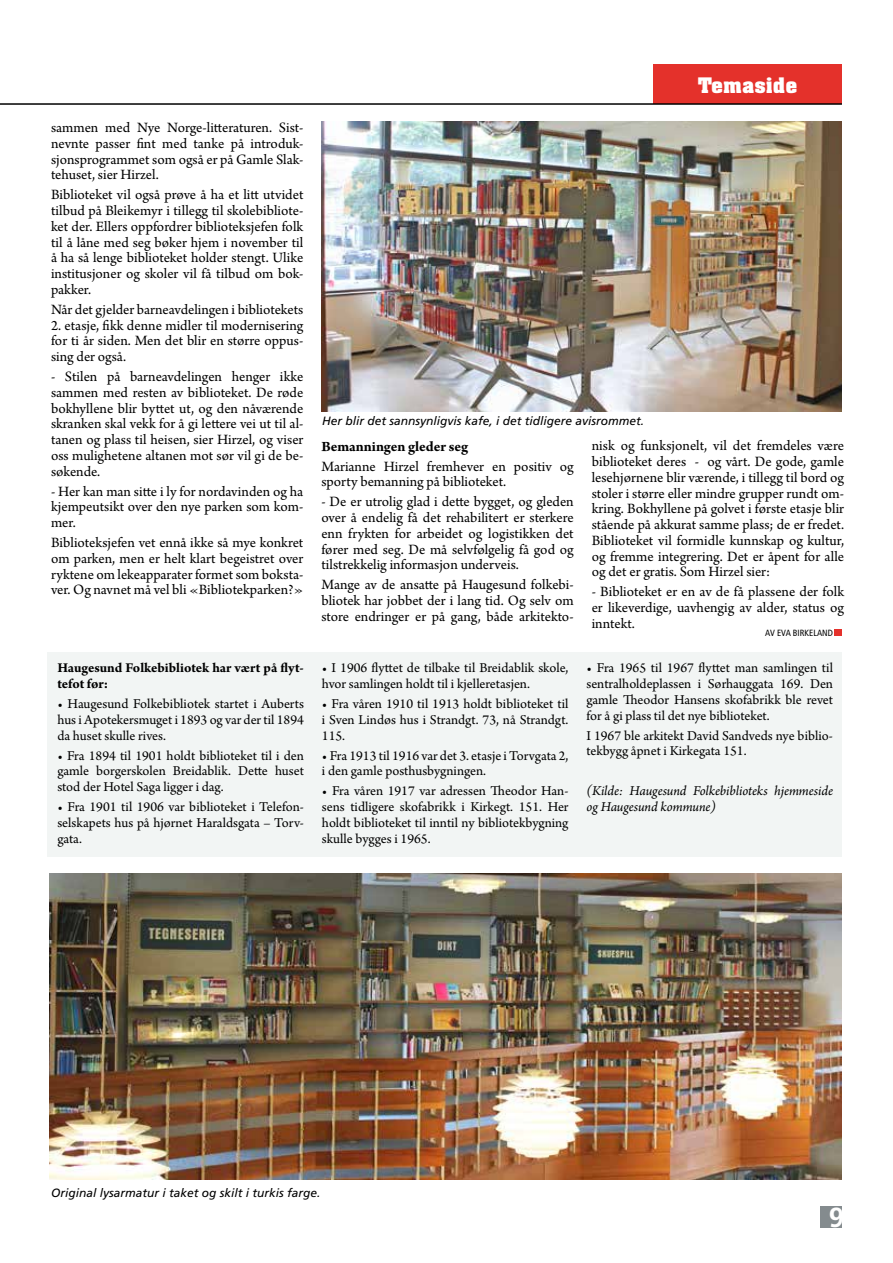
<style>
.page{position:relative;width:893px;height:1263px;background:#fff}
.page>*{position:absolute;margin:0;border:0;box-sizing:border-box;transform-origin:0 0}
.t1{font:700 27.45px "Frutiger";color:#fff}
.t2{font:700 21px "Aachen BT";color:#fff}
.t3{font:15px/15.8px "Arno Pro";letter-spacing:-.005em;color:#000;text-align:justify}
.t4{font:700 15px "Arno Pro";letter-spacing:-.005em;color:#000}
.t5{font:14.25px/15.8px "Arno Pro";color:#000;text-align:justify}
.t6{font:italic 14.25px/15.8px "Arno Pro";letter-spacing:-.005em;color:#000}
.t7{font:700 14.25px/15.8px "Arno Pro";letter-spacing:-.005em;color:#000}
.t8{font:italic 12px "Frutiger";color:#000}
.t9{font:condensed 9px "Frutiger";color:#000}
</style>
<div class="page">
<div style="left:48px;top:653px;width:794px;height:204px;background:#f2f5f4"></div>
<div style="left:653px;top:64px;width:189px;height:39px;background:#e4312b"></div>
<hr style="left:0;top:103px;width:842px;height:2px;background:#000">
<img style="left:321px;top:122px;width:521px;height:289px">
<img style="left:50px;top:873px;width:792px;height:306px">
<div style="left:834px;top:629px;width:8px;height:7px;background:#e4312b"></div>
<div style="left:821px;top:1206px;width:21px;height:22px;background:#848b8e"></div>
<p class="t3" style="left:51px;top:120px;width:254px">sammen med Nye Norge-litteraturen. Sist&shy;nevnte passer fint med tanke på introduk&shy;sjonsprogrammet som også er på Gamle Slak&shy;tehuset, sier Hirzel.</p>
<p class="t3" style="left:51px;top:188px;width:254px">Biblioteket vil også prøve å ha et litt utvidet tilbud på Bleikemyr i tillegg til skolebibliote&shy;ket der. Ellers oppfordrer biblioteksjefen folk til å låne med seg bøker hjem i november til å ha så lenge biblioteket holder stengt. Ulike institusjoner og skoler vil få tilbud om bok&shy;pakker.</p>
<p class="t3" style="left:51px;top:302px;width:254px">Når det gjelder barneavdelingen i bibliotekets</p>
<p class="t3" style="left:51px;top:318px;width:254px">2. etasje, fikk denne midler til modernisering for ti år siden. Men det blir en større oppus&shy;sing der også.</p>
<p class="t3" style="left:51px;top:369px;width:254px">- Stilen på barneavdelingen henger ikke sammen med resten av biblioteket. De røde bokhyllene blir byttet ut, og den nåværende skranken skal vekk for å gi lettere vei ut til al&shy;tanen og plass til heisen, sier Hirzel, og viser oss mulighetene altanen mot sør vil gi de be&shy;søkende.</p>
<p class="t3" style="left:51px;top:484px;width:254px">- Her kan man sitte i ly for nordavinden og ha kjempeutsikt over den nye parken som kom&shy;mer.</p>
<p class="t3" style="left:51px;top:535px;width:254px">Biblioteksjefen vet ennå ikke så mye konkret om parken, men er helt klart begeistret over ryktene om lekeapparater formet som boksta&shy;ver. Og navnet må vel bli «Bibliotekparken?»</p>
<p class="t7" style="left:57px;top:661px;width:248px">Haugesund Folkebibliotek har vært på flyt&shy;tefot før:</p>
<p class="t5" style="left:57px;top:697px;width:248px">• Haugesund Folkebibliotek startet i Auberts hus i Apotekersmuget i 1893 og var der til 1894 da huset skulle rives.</p>
<p class="t5" style="left:57px;top:748px;width:248px">• Fra 1894 til 1901 holdt biblioteket til i den gamle borgerskolen Breidablik. Dette huset stod der Hotel Saga ligger i dag.</p>
<p class="t5" style="left:57px;top:800px;width:248px">• Fra 1901 til 1906 var biblioteket i Telefon&shy;selskapets hus på hjørnet Haraldsgata – Torv&shy;gata.</p>
<h2 class="t2" style="left:698px;top:72px;width:101px">Temaside</h2>
<p class="t8" style="left:322px;top:413px;width:324px">Her blir det sannsynligvis kafe, i det tidligere avisrommet.</p>
<p class="t4" style="left:321px;top:437px;width:148px">Bemanningen gleder seg</p>
<p class="t3" style="left:321px;top:459px;width:254px">Marianne Hirzel fremhever en positiv og sporty bemanning på biblioteket.</p>
<p class="t3" style="left:321px;top:495px;width:254px">- De er utrolig glad i dette bygget, og gleden over å endelig få det rehabilitert er sterkere enn frykten for arbeidet og logistikken det fører med seg. De må selvfølgelig få god og tilstrekkelig informasjon underveis.</p>
<p class="t3" style="left:321px;top:578px;width:254px">Mange av de ansatte på Haugesund folkebi&shy;bliotek har jobbet der i lang tid. Og selv om store endringer er på gang, både arkitekto-</p>
<p class="t5" style="left:322px;top:661px;width:248px">• I 1906 flyttet de tilbake til Breidablik skole, hvor samlingen holdt til i kjelleretasjen.</p>
<p class="t5" style="left:322px;top:697px;width:248px">• Fra våren 1910 til 1913 holdt biblioteket til i Sven Lindøs hus i Strandgt. 73, nå Strandgt.<br>115.</p>
<p class="t5" style="left:322px;top:748px;width:248px">• Fra 1913 til 1916 var det 3. etasje i Torvgata 2, i den gamle posthusbygningen.</p>
<p class="t5" style="left:322px;top:784px;width:248px">• Fra våren 1917 var adressen Theodor Han&shy;sens tidligere skofabrikk i Kirkegt. 151. Her holdt biblioteket til inntil ny bibliotekbygning skulle bygges i 1965.</p>
<p class="t3" style="left:592px;top:439px;width:254px">nisk og funksjonelt, vil det fremdeles være biblioteket deres - og vårt. De gode, gamle lesehjørnene blir værende, i tillegg til bord og stoler i større eller mindre grupper rundt om&shy;kring. Bokhyllene på golvet i første etasje blir stående på akkurat samme plass; de er fredet.<br>Biblioteket vil formidle kunnskap og kultur, og fremme integrering. Det er åpent for alle og det er gratis. Som Hirzel sier:</p>
<p class="t3" style="left:592px;top:585px;width:254px">- Biblioteket er en av de få plassene der folk er likeverdige, uavhengig av alder, status og inntekt.</p>
<p class="t9" style="left:765px;top:628px;width:69px">AV EVA BIRKELAND</p>
<p class="t5" style="left:586px;top:661px;width:248px">• Fra 1965 til 1967 flyttet man samlingen til sentralholdeplassen i Sørhauggata 169. Den gamle Theodor Hansens skofabrikk ble revet for å gi plass til det nye biblioteket.</p>
<p class="t5" style="left:586px;top:728px;width:248px">I 1967 ble arkitekt David Sandveds nye biblio&shy;tekbygg åpnet i Kirkegata 151.</p>
<p class="t6" style="left:586px;top:784px;width:248px">(Kilde: Haugesund Folkebiblioteks hjemmeside og Haugesund kommune)</p>
<p class="t8" style="left:51px;top:1186px;width:271px">Original lysarmatur i taket og skilt i turkis farge.</p>
<h1 class="t1" style="left:829px;top:1201px;width:17px">9</h1>
</div>
